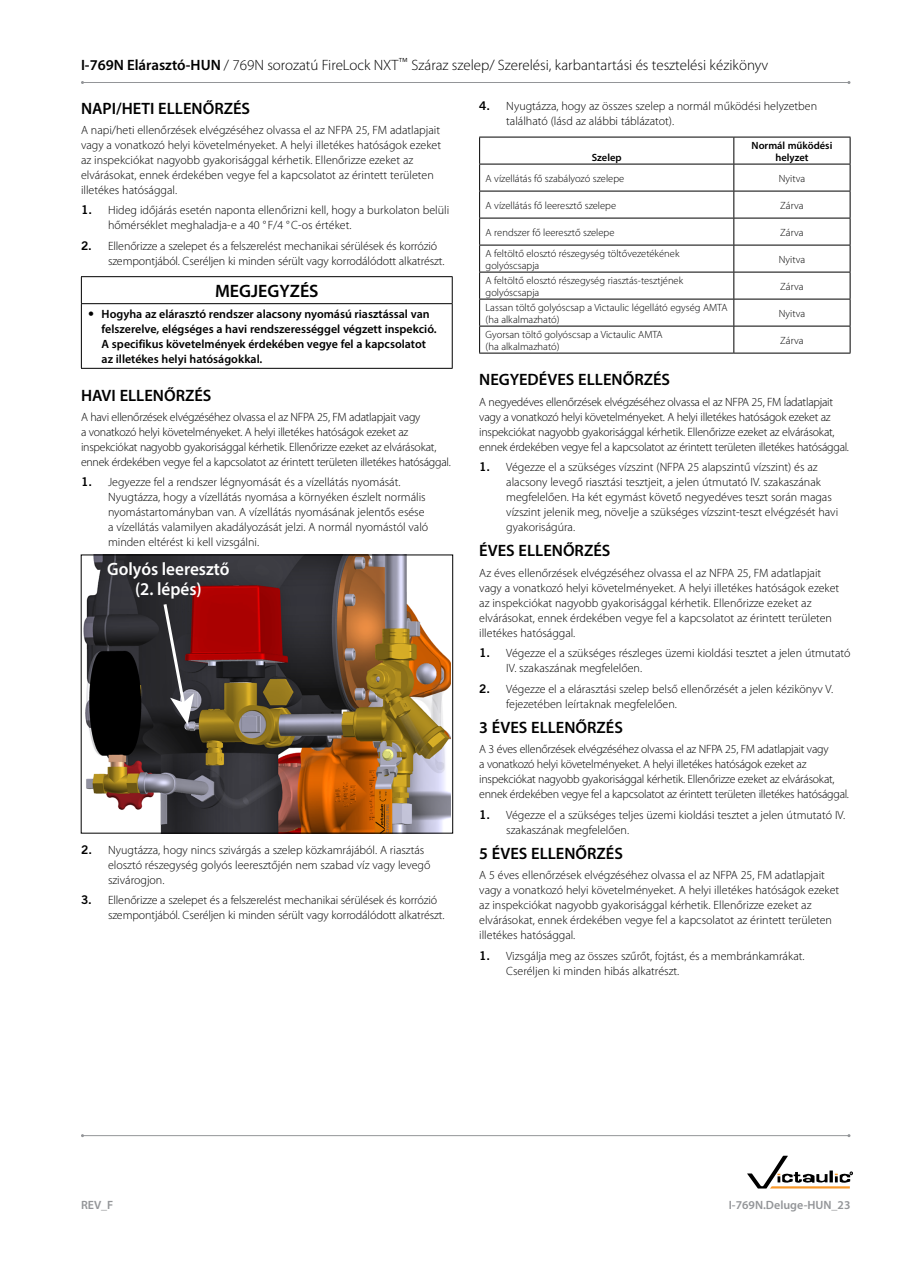
<style>
.page{position:relative;width:918px;height:1263px;background:#fff}
.page>*{position:absolute;margin:0;border:0;box-sizing:border-box;transform-origin:0 0}
.t1{font:600 18px/19.5px "Myriad Pro";color:#fff;text-align:center;scale:.96 1}
.t2{font:600 18px "Myriad Pro";color:#000}
.t3{font:600 16.5px "Myriad Pro";color:#000}
.t4{font:300 15px "Myriad Pro";color:#000}
.t5{font:300 12px/15px "Myriad Pro";color:#000}
.t6{font:300 12px/15px "Myriad Pro";letter-spacing:-.02em;color:#000}
.t7{font:600 12px/15px "Myriad Pro";color:#000}
.t8{font:600 12px "Myriad Pro";color:#939598}
.t9{font:300 10.5px/12px "Myriad Pro";color:#000}
.t10{font:600 10.5px/12px "Myriad Pro";color:#000;text-align:center}
.s1{font-weight:600}
.s2{font-family:"Trade Gothic LT Std Bd 2";font-weight:400}
.s3{font-family:"Trade Gothic LT Std";font-weight:300}
</style>
<div class="page">
<hr style="left:82px;top:82px;width:767px;height:1px;background:#939598">
<hr style="left:81px;top:276px;width:372px;height:1px;background:#000">
<svg style="left:81px;top:277px;width:1px;height:26px"></svg>
<svg style="left:452px;top:277px;width:1px;height:26px"></svg>
<hr style="left:81px;top:303px;width:372px;height:1px;background:#000">
<hr style="left:81px;top:304px;width:1px;height:64px;background:#000">
<hr style="left:452px;top:304px;width:1px;height:64px;background:#000">
<hr style="left:81px;top:368px;width:372px;height:1px;background:#000">
<img style="left:83px;top:557px;width:367px;height:274px">
<svg style="left:162px;top:601px;width:32px;height:124px"></svg>
<div style="left:81px;top:555px;width:372px;height:278px;border:1px solid #000"></div>
<hr style="left:479px;top:137px;width:255px;height:1px;background:#000">
<hr style="left:734px;top:137px;width:117px;height:1px;background:#000">
<hr style="left:479px;top:164px;width:255px;height:1px;background:#000">
<hr style="left:734px;top:164px;width:117px;height:1px;background:#000">
<hr style="left:479px;top:191px;width:255px;height:1px;background:#000">
<hr style="left:734px;top:191px;width:117px;height:1px;background:#000">
<hr style="left:479px;top:218px;width:255px;height:1px;background:#000">
<hr style="left:734px;top:218px;width:117px;height:1px;background:#000">
<hr style="left:479px;top:245px;width:255px;height:1px;background:#000">
<hr style="left:734px;top:245px;width:117px;height:1px;background:#000">
<hr style="left:479px;top:272px;width:255px;height:1px;background:#000">
<hr style="left:734px;top:272px;width:117px;height:1px;background:#000">
<hr style="left:479px;top:299px;width:255px;height:1px;background:#000">
<hr style="left:734px;top:299px;width:117px;height:1px;background:#000">
<hr style="left:479px;top:326px;width:255px;height:1px;background:#000">
<svg style="left:479px;top:137px;width:1px;height:216px"></svg>
<hr style="left:734px;top:326px;width:117px;height:1px;background:#000">
<svg style="left:733px;top:137px;width:1px;height:216px"></svg>
<svg style="left:850px;top:137px;width:1px;height:216px"></svg>
<hr style="left:479px;top:353px;width:255px;height:1px;background:#000">
<hr style="left:734px;top:353px;width:117px;height:1px;background:#000">
<svg style="left:747px;top:1156px;width:106px;height:32px"></svg>
<hr style="left:83px;top:1135px;width:766px;height:1px;background:#939598">
<p class="t4" style="left:81px;top:57px;width:689px"><span class="s1">I-769N Elárasztó-HUN</span> / 769N sorozatú FireLock NXT<sup>™</sup> Száraz szelep/ Szerelési, karbantartási és tesztelési kézikönyv</p>
<h2 class="t3" style="left:81px;top:98px;width:171px">NAPI/HETI ELLENŐRZÉS</h2>
<p class="t5" style="left:81px;top:123px;width:362px">A napi/heti ellenőrzések elvégzéséhez olvassa el az NFPA 25, FM adatlapjait vagy a vonatkozó helyi követelményeket. A helyi illetékes hatóságok ezeket az inspekciókat nagyobb gyakorisággal kérhetik. Ellenőrizze ezeket az elvárásokat, ennek érdekében vegye fel a kapcsolatot az érintett területen illetékes hatósággal.</p>
<p class="t5" style="left:108px;top:203px;width:343px;text-indent:-27px"><span class="s2">1.</span> Hideg időjárás esetén naponta ellenőrizni kell, hogy a burkolaton belüli hőmérséklet meghaladja-e a 40 ° F/4 °C-os értéket.</p>
<p class="t5" style="left:108px;top:239px;width:338px;text-indent:-27px"><span class="s2">2.</span> Ellenőrizze a szelepet és a felszerelést mechanikai sérülések és korrózió szempontjából. Cseréljen ki minden sérült vagy korrodálódott alkatrészt.</p>
<h1 class="t2" style="left:215px;top:280px;width:105px">MEGJEGYZÉS</h1>
<p class="t7" style="left:102px;top:306px;width:336px;text-indent:-14px"><span class="s3">•</span> Hogyha az elárasztó rendszer alacsony nyomású riasztással van felszerelve, elégséges a havi rendszerességgel végzett inspekció.<br>A specifikus követelmények érdekében vegye fel a kapcsolatot az illetékes helyi hatóságokkal.</p>
<h2 class="t3" style="left:81px;top:385px;width:132px">HAVI ELLENŐRZÉS</h2>
<p class="t6" style="left:81px;top:410px;width:371px">A havi ellenőrzések elvégzéséhez olvassa el az NFPA 25, FM adatlapjait vagy<br>a vonatkozó helyi követelményeket. A helyi illetékes hatóságok ezeket az inspekciókat nagyobb gyakorisággal kérhetik. Ellenőrizze ezeket az elvárásokat, ennek érdekében vegye fel a kapcsolatot az érintett területen illetékes hatósággal.</p>
<p class="t5" style="left:108px;top:475px;width:322px;text-indent:-27px"><span class="s2">1.</span> Jegyezze fel a rendszer légnyomását és a vízellátás nyomását.<br>Nyugtázza, hogy a vízellátás nyomása a környéken észlelt normális nyomástartományban van. A vízellátás nyomásának jelentős esése a vízellátás valamilyen akadályozását jelzi. A normál nyomástól való minden eltérést ki kell vizsgálni.</p>
<h1 class="t1" style="left:107px;top:559px;width:129px">Golyós leeresztő (2. lépés)</h1>
<p class="t5" style="left:506px;top:99px;width:312px;text-indent:-27px"><span class="s2">4.</span> Nyugtázza, hogy az összes szelep a normál működési helyzetben található (lásd az alábbi táblázatot).</p>
<p class="t10" style="left:592px;top:151px;width:31px">Szelep</p>
<p class="t10" style="left:752px;top:139px;width:82px">Normál működési helyzet</p>
<p class="t9" style="left:486px;top:172px;width:140px">A vízellátás fő szabályozó szelepe</p>
<p class="t9" style="left:779px;top:172px;width:28px">Nyitva</p>
<p class="t9" style="left:486px;top:199px;width:132px">A vízellátás fő leeresztő szelepe</p>
<p class="t9" style="left:780px;top:199px;width:25px">Zárva</p>
<p class="t9" style="left:486px;top:226px;width:130px">A rendszer fő leeresztő szelepe</p>
<p class="t9" style="left:780px;top:226px;width:25px">Zárva</p>
<p class="t9" style="left:486px;top:247px;width:195px">A feltöltő elosztó részegység töltővezetékének golyóscsapja</p>
<p class="t9" style="left:779px;top:253px;width:28px">Nyitva</p>
<p class="t9" style="left:486px;top:274px;width:199px">A feltöltő elosztó részegység riasztás-tesztjének golyóscsapja</p>
<p class="t9" style="left:780px;top:280px;width:25px">Zárva</p>
<p class="t9" style="left:486px;top:301px;width:243px">Lassan töltő golyóscsap a Victaulic légellátó egység AMTA (ha alkalmazható)</p>
<p class="t9" style="left:779px;top:307px;width:28px">Nyitva</p>
<p class="t9" style="left:486px;top:328px;width:179px">Gyorsan töltő golyóscsap a Victaulic AMTA (ha alkalmazható)</p>
<p class="t9" style="left:780px;top:334px;width:25px">Zárva</p>
<h2 class="t3" style="left:479px;top:369px;width:192px">NEGYEDÉVES ELLENŐRZÉS</h2>
<p class="t6" style="left:479px;top:394px;width:371px">A negyedéves ellenőrzések elvégzéséhez olvassa el az NFPA 25, FM Íadatlapjait vagy a vonatkozó helyi követelményeket. A helyi illetékes hatóságok ezeket az inspekciókat nagyobb gyakorisággal kérhetik. Ellenőrizze ezeket az elvárásokat, ennek érdekében vegye fel a kapcsolatot az érintett területen illetékes hatósággal.</p>
<p class="t5" style="left:506px;top:460px;width:333px;text-indent:-27px"><span class="s2">1.</span> Végezze el a szükséges vízszint (NFPA 25 alapszintű vízszint) és az alacsony levegő riasztási tesztjeit, a jelen útmutató IV. szakaszának megfelelően. Ha két egymást követő negyedéves teszt során magas vízszint jelenik meg, növelje a szükséges vízszint-teszt elvégzését havi gyakoriságúra.</p>
<h2 class="t3" style="left:479px;top:540px;width:133px">ÉVES ELLENŐRZÉS</h2>
<p class="t5" style="left:479px;top:565px;width:362px">Az éves ellenőrzések elvégzéséhez olvassa el az NFPA 25, FM adatlapjait vagy a vonatkozó helyi követelményeket. A helyi illetékes hatóságok ezeket az inspekciókat nagyobb gyakorisággal kérhetik. Ellenőrizze ezeket az elvárásokat, ennek érdekében vegye fel a kapcsolatot az érintett területen illetékes hatósággal.</p>
<p class="t5" style="left:506px;top:646px;width:346px;text-indent:-27px"><span class="s2">1.</span> Végezze el a szükséges részleges üzemi kioldási tesztet a jelen útmutató<br>IV. szakaszának megfelelően.</p>
<p class="t5" style="left:506px;top:681px;width:328px;text-indent:-27px"><span class="s2">2.</span> Végezze el a elárasztási szelep belső ellenőrzését a jelen kézikönyv V. fejezetében leírtaknak megfelelően.</p>
<h2 class="t3" style="left:479px;top:717px;width:145px">3 ÉVES ELLENŐRZÉS</h2>
<p class="t6" style="left:479px;top:742px;width:371px">A 3 éves ellenőrzések elvégzéséhez olvassa el az NFPA 25, FM adatlapjait vagy<br>a vonatkozó helyi követelményeket. A helyi illetékes hatóságok ezeket az inspekciókat nagyobb gyakorisággal kérhetik. Ellenőrizze ezeket az elvárásokat, ennek érdekében vegye fel a kapcsolatot az érintett területen illetékes hatósággal.</p>
<p class="t5" style="left:506px;top:807px;width:340px;text-indent:-27px"><span class="s2">1.</span> Végezze el a szükséges teljes üzemi kioldási tesztet a jelen útmutató IV. szakaszának megfelelően.</p>
<h2 class="t3" style="left:479px;top:843px;width:145px">5 ÉVES ELLENŐRZÉS</h2>
<p class="t5" style="left:479px;top:868px;width:362px">A 5 éves ellenőrzések elvégzéséhez olvassa el az NFPA 25, FM adatlapjait vagy a vonatkozó helyi követelményeket. A helyi illetékes hatóságok ezeket az inspekciókat nagyobb gyakorisággal kérhetik. Ellenőrizze ezeket az elvárásokat, ennek érdekében vegye fel a kapcsolatot az érintett területen illetékes hatósággal.</p>
<p class="t5" style="left:506px;top:948px;width:300px;text-indent:-27px"><span class="s2">1.</span> Vizsgálja meg az összes szűrőt, fojtást, és a membránkamrákat.<br>Cseréljen ki minden hibás alkatrészt.</p>
<p class="t5" style="left:108px;top:842px;width:324px;text-indent:-27px"><span class="s2">2.</span> Nyugtázza, hogy nincs szivárgás a szelep közkamrájából. A riasztás elosztó részegység golyós leeresztőjén nem szabad víz vagy levegő szivárogjon.</p>
<p class="t5" style="left:108px;top:893px;width:338px;text-indent:-27px"><span class="s2">3.</span> Ellenőrizze a szelepet és a felszerelést mechanikai sérülések és korrózió szempontjából. Cseréljen ki minden sérült vagy korrodálódott alkatrészt.</p>
<p class="t8" style="left:81px;top:1197px;width:34px">REV_F</p>
<p class="t8" style="left:729px;top:1197px;width:123px">I-769N.Deluge-HUN_23</p>
</div>
